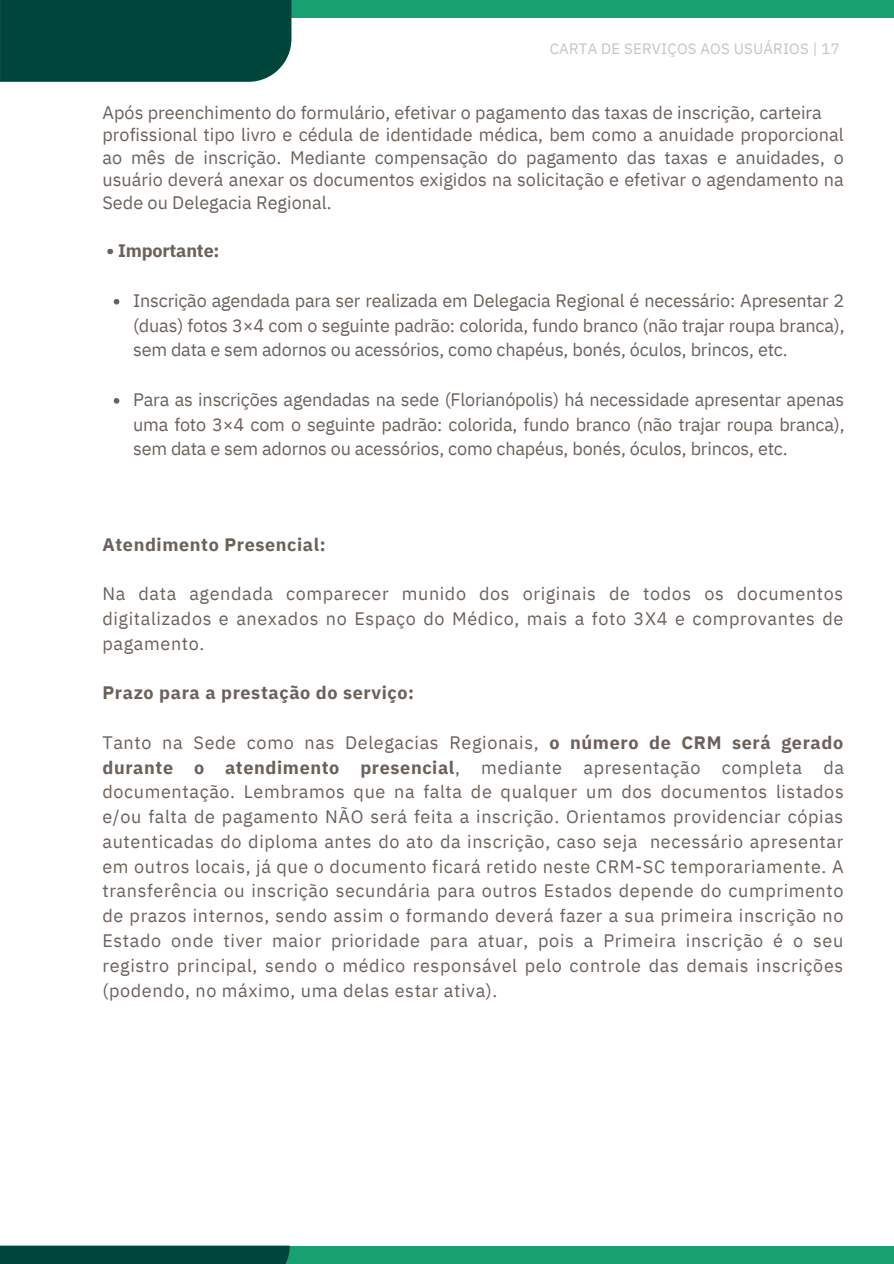
<style>
.page{position:relative;width:894px;height:1264px;background:#fff}
.page>*{position:absolute;margin:0;border:0;box-sizing:border-box;transform-origin:0 0}
.t1{font:18px/24.8px "IBM Plex Sans";color:#6c605a;text-align:justify}
.t2{font:700 18px "IBM Plex Sans";letter-spacing:.035em;color:#6c605a}
.t3{font:700 18px "IBM Plex Sans";letter-spacing:-.01em;color:#6c605a}
.t4{font:15px "IBM Plex Sans";letter-spacing:.015em;color:#c4c4c4}
.s1{font-weight:700}
</style>
<div class="page">
<div style="left:0;top:1246px;width:893px;height:17px;background:#17a171"></div>
<div style="left:0;top:1245px;width:290px;height:18px;background:#00453b"></div>
<div style="left:4px;top:0;width:889px;height:18px;background:#17a171"></div>
<div style="left:0;top:0;width:291px;height:82px;background:#00453b"></div>
<svg style="left:114px;top:299px;width:5px;height:5px"></svg>
<svg style="left:114px;top:398px;width:5px;height:5px"></svg>
<p class="t4" style="left:549px;top:38px;width:291px">CARTA DE SERVIÇOS AOS USUÁRIOS | 17</p>
<p class="t1" style="left:102px;top:101px;width:742px;line-height:22.5px;text-align:left">Após preenchimento do formulário, efetivar o pagamento das taxas de inscrição, carteira profissional tipo livro e cédula de identidade médica, bem como a anuidade proporcional ao mês de inscrição. Mediante compensação do pagamento das taxas e anuidades, o usuário deverá anexar os documentos exigidos na solicitação e efetivar o agendamento na Sede ou Delegacia Regional.</p>
<p class="t3" style="left:106px;top:239px;width:114px">• Importante:</p>
<p class="t1" style="left:133px;top:288px;width:712px">Inscrição agendada para ser realizada em Delegacia Regional é necessário: Apresentar 2 (duas) fotos 3×4 com o seguinte padrão: colorida, fundo branco (não trajar roupa branca), sem data e sem adornos ou acessórios, como chapéus, bonés, óculos, brincos, etc.</p>
<p class="t1" style="left:133px;top:387px;width:712px">Para as inscrições agendadas na sede (Florianópolis) há necessidade apresentar apenas uma foto 3×4 com o seguinte padrão: colorida, fundo branco (não trajar roupa branca), sem data e sem adornos ou acessórios, como chapéus, bonés, óculos, brincos, etc.</p>
<p class="t2" style="left:102px;top:532px;width:225px">Atendimento Presencial:</p>
<p class="t1" style="left:102px;top:581px;width:742px">Na data agendada comparecer munido dos originais de todos os documentos digitalizados e anexados no Espaço do Médico, mais a foto 3X4 e comprovantes de pagamento.</p>
<p class="t2" style="left:102px;top:680px;width:313px">Prazo para a prestação do serviço:</p>
<p class="t1" style="left:102px;top:729px;width:742px">Tanto na Sede como nas Delegacias Regionais, <span class="s1">o número de CRM será gerado durante o atendimento presencial</span>, mediante apresentação completa da documentação. Lembramos que na falta de qualquer um dos documentos listados e/ou falta de pagamento NÃO será feita a inscrição. Orientamos providenciar cópias autenticadas do diploma antes do ato da inscrição, caso seja necessário apresentar em outros locais, já que o documento ficará retido neste CRM-SC temporariamente. A transferência ou inscrição secundária para outros Estados depende do cumprimento de prazos internos, sendo assim o formando deverá fazer a sua primeira inscrição no Estado onde tiver maior prioridade para atuar, pois a Primeira inscrição é o seu registro principal, sendo o médico responsável pelo controle das demais inscrições (podendo, no máximo, uma delas estar ativa).</p>
</div>
